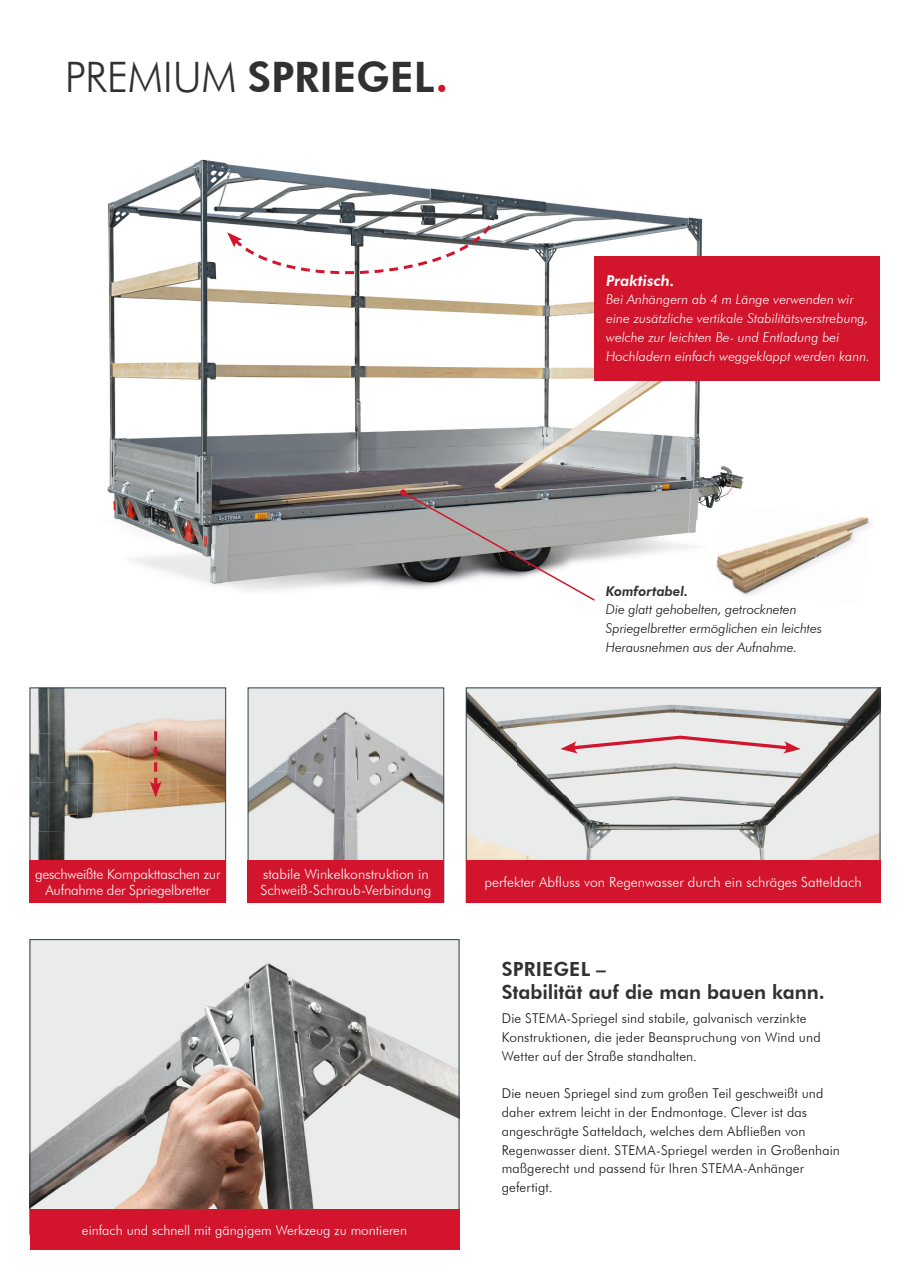
<style>
.page{position:relative;width:910px;height:1280px;background:#fff}
.page>*{position:absolute;margin:0;border:0;box-sizing:border-box;transform-origin:0 0}
.t1{font:800 42px "Futura BT";letter-spacing:-.005em;color:#313230}
.t2{font:800 19.5px/23.4px "Futura BT";color:#313230}
.t3{font:italic 800 15px "Futura BT";color:#fff}
.t4{font:300 13.95px/15.6px "Futura BT";color:#fff}
.t5{font:300 13.5px/18.8px "Futura BT";letter-spacing:.01em;color:#11110f}
.t6{font:italic 300 13.5px/18.8px "Futura BT";color:#fff}
.t7{font:italic 300 13.5px/18.8px "Futura BT";letter-spacing:-.005em;color:#11110f}
.t8{font:300 13.5px "Futura BT";color:#fff}
.t9{font:italic 800 13.5px "Futura BT";color:#313230}
.s1{font-weight:300}
.s2{color:#d2152d}
</style>
<div class="page">
<img style="left:107px;top:159px;width:647px;height:386px">
<img style="left:130px;top:545px;width:566px;height:46px">
<img style="left:715px;top:516px;width:3px;height:29px">
<img style="left:721px;top:505px;width:33px;height:11px">
<img style="left:754px;top:542px;width:13px;height:7px">
<img style="left:767px;top:529px;width:49px;height:23px">
<img style="left:816px;top:517px;width:53px;height:40px">
<img style="left:716px;top:549px;width:51px;height:47px">
<img style="left:763px;top:552px;width:54px;height:44px">
<img style="left:813px;top:557px;width:12px;height:39px">
<img style="left:718px;top:516px;width:36px;height:35px">
<svg style="left:227px;top:222px;width:267px;height:70px"></svg>
<img style="left:250px;top:727px;width:46px;height:43px">
<img style="left:349px;top:690px;width:49px;height:39px">
<img style="left:444px;top:732px;width:1px;height:134px">
<img style="left:297px;top:690px;width:52px;height:39px">
<img style="left:296px;top:727px;width:52px;height:45px">
<img style="left:346px;top:729px;width:52px;height:45px">
<img style="left:396px;top:731px;width:46px;height:44px">
<img style="left:250px;top:770px;width:46px;height:45px">
<img style="left:294px;top:772px;width:52px;height:44px">
<img style="left:344px;top:774px;width:53px;height:44px">
<img style="left:395px;top:775px;width:47px;height:45px">
<img style="left:292px;top:816px;width:52px;height:44px">
<img style="left:343px;top:818px;width:52px;height:42px">
<div style="left:248px;top:688px;width:196px;height:215px;border:1px solid #2e3e47"></div>
<img style="left:468px;top:742px;width:50px;height:107px">
<img style="left:518px;top:741px;width:363px;height:108px">
<img style="left:468px;top:690px;width:410px;height:52px">
<img style="left:468px;top:849px;width:410px;height:11px">
<img style="left:32px;top:737px;width:46px;height:45px">
<img style="left:179px;top:737px;width:45px;height:47px">
<img style="left:226px;top:737px;width:1px;height:147px">
<img style="left:32px;top:690px;width:192px;height:47px">
<img style="left:78px;top:734px;width:101px;height:50px">
<img style="left:32px;top:782px;width:96px;height:49px">
<img style="left:127px;top:784px;width:97px;height:49px">
<img style="left:32px;top:831px;width:95px;height:29px">
<div style="left:30px;top:688px;width:196px;height:215px;border:1px solid #2e3e47"></div>
<svg style="left:150px;top:731px;width:12px;height:67px"></svg>
<svg style="left:560px;top:734px;width:240px;height:19px;background:#e5c2c7"></svg>
<div style="left:30px;top:860px;width:196px;height:43px;background:#d2152d"></div>
<div style="left:248px;top:860px;width:196px;height:43px;background:#d2152d"></div>
<div style="left:466px;top:860px;width:414px;height:43px;background:#d2152d"></div>
<img style="left:32px;top:941px;width:425px;height:195px">
<img style="left:459px;top:988px;width:1px;height:197px">
<img style="left:32px;top:1136px;width:105px;height:49px">
<div style="left:352px;top:941px;width:105px;height:48px;background:#eaebeb"></div>
<img style="left:137px;top:1136px;width:320px;height:49px">
<img style="left:32px;top:1185px;width:425px;height:24px">
<div style="left:594px;top:257px;width:286px;height:124px;background:#d2152d"></div>
<div style="left:30px;top:1209px;width:429px;height:41px;background:#d2152d"></div>
<svg style="left:400px;top:489px;width:196px;height:112px"></svg>
<h1 class="t1" style="left:65px;top:51px;width:385px"><span class="s1">PREMIUM</span> SPRIEGEL<span class="s2">.</span></h1>
<p class="t3" style="left:606px;top:271px;width:70px">Praktisch.</p>
<p class="t6" style="left:606px;top:290px;width:265px">Bei Anhängern ab 4 m Länge verwenden wir eine zusätzliche vertikale Stabilitätsverstrebung, welche zur leichten Be- und Entladung bei Hochladern einfach weggeklappt werden kann.</p>
<p class="t9" style="left:606px;top:583px;width:84px">Komfortabel.</p>
<p class="t7" style="left:606px;top:600px;width:218px">Die glatt gehobelten, getrockneten<br>Spriegelbretter ermöglichen ein leichtes<br>Herausnehmen aus der Aufnahme.</p>
<p class="t4" style="left:35px;top:866px;width:187px;text-align:center">geschweißte Kompakttaschen zur<br>Aufnahme der Spriegelbretter</p>
<p class="t4" style="left:261px;top:866px;width:172px">stabile Winkelkonstruktion in<br>Schweiß-Schraub-Verbindung</p>
<p class="t4" style="left:484px;top:874px;width:379px">perfekter Abfluss von Regenwasser durch ein schräges Satteldach</p>
<h2 class="t2" style="left:502px;top:957px;width:325px">SPRIEGEL –<br>Stabilität auf die man bauen kann.</h2>
<p class="t5" style="left:502px;top:1009px;width:320px">Die STEMA-Spriegel sind stabile, galvanisch verzinkte<br>Konstruktionen, die jeder Beanspruchung von Wind und<br>Wetter auf der Straße standhalten.</p>
<p class="t5" style="left:502px;top:1084px;width:340px">Die neuen Spriegel sind zum großen Teil geschweißt und daher extrem leicht in der Endmontage. Clever ist das angeschrägte Satteldach, welches dem Abfließen von Regenwasser dient. STEMA-Spriegel werden in Großenhain maßgerecht und passend für Ihren STEMA-Anhänger gefertigt.</p>
<p class="t8" style="left:82px;top:1222px;width:327px">einfach und schnell mit gängigem Werkzeug zu montieren</p>
</div>
